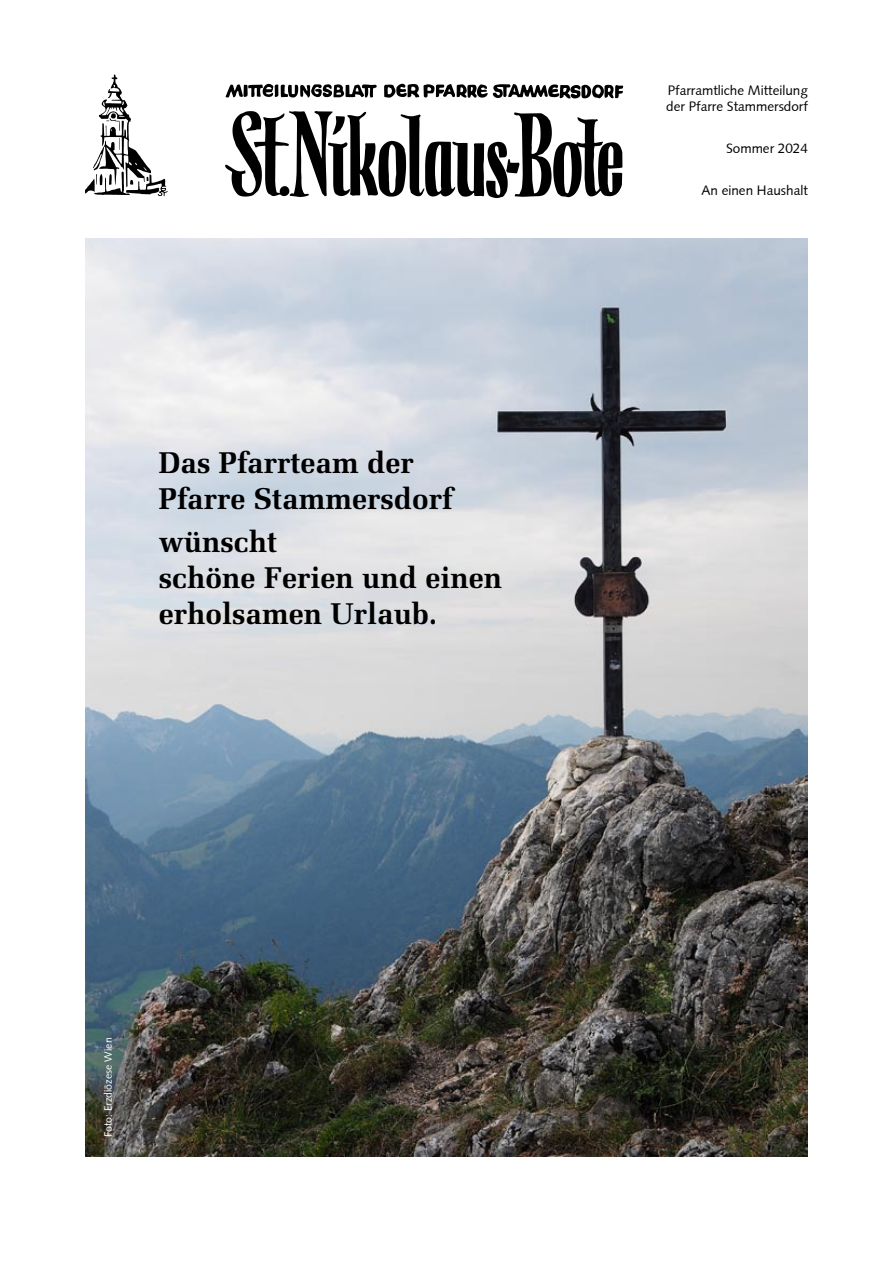
<style>
.page{position:relative;width:893px;height:1263px;background:#fff}
.page>*{position:absolute;margin:0;border:0;box-sizing:border-box;transform-origin:0 0}
.t1{font:700 30px/36px "Melior";color:#000}
.t2{font:13.5px/16.2px "Syntax Roman";color:#000}
.t3{font:10.5px "Syntax Roman";color:#fff}
</style>
<div class="page">
<svg style="left:225px;top:111px;width:398px;height:87px"></svg>
<svg style="left:226px;top:84px;width:151px;height:14px"></svg>
<svg style="left:384px;top:84px;width:239px;height:15px"></svg>
<svg style="left:85px;top:75px;width:83px;height:121px"></svg>
<img style="left:85px;top:238px;width:723px;height:919px">
<p class="t1" style="left:159px;top:444px;width:295px">Das Pfarrteam der<br>Pfarre Stammersdorf</p>
<p class="t1" style="left:159px;top:523px;width:345px">wünscht<br>schöne Ferien und einen erholsamen Urlaub.</p>
<p class="t2" style="left:666px;top:82px;width:143px">Pfarramtliche Mitteilung der Pfarre Stammersdorf</p>
<p class="t2" style="left:726px;top:140px;width:83px">Sommer 2024</p>
<p class="t2" style="left:701px;top:182px;width:108px">An einen Haushalt</p>
<p class="t3" style="left:102px;top:1137px;width:101px;rotate:-90deg">Foto: Erzdiözese Wien</p>
</div>
